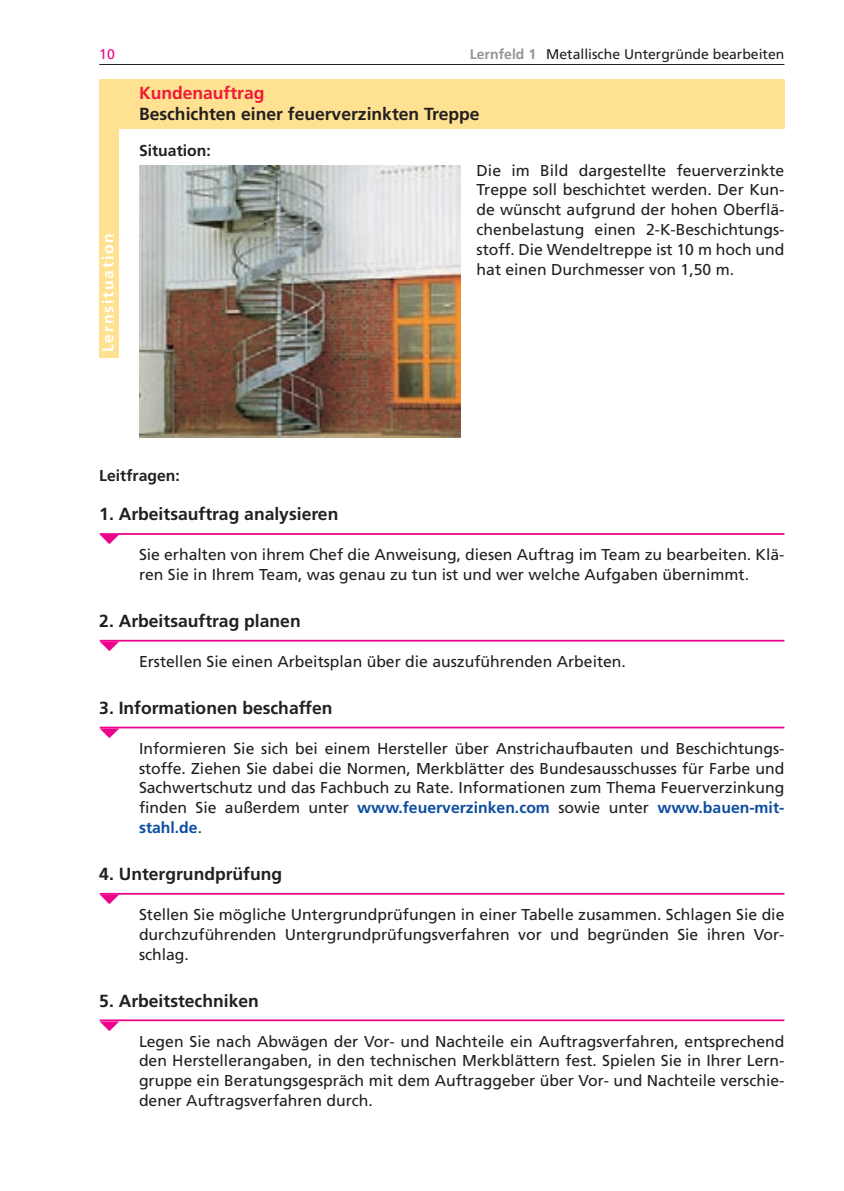
<style>
.page{position:relative;width:844px;height:1191px;background:#fff}
.page>*{position:absolute;margin:0;border:0;box-sizing:border-box;transform-origin:0 0}
.t1{font:700 17.5px "Frutiger";color:#231f20}
.t2{font:700 17.5px "Frutiger";color:#ed1a3a}
.t3{font:15.75px/19.8px "Frutiger";color:#231f20;text-align:justify}
.t4{font:700 15.75px "Frutiger";color:#231f20}
.t5{font:700 15.75px "Frutiger";letter-spacing:.11em;color:#fff}
.t6{font:14px "Frutiger";color:#231f20}
.t7{font:14px "Frutiger";color:#ed028c}
.s1{font-weight:700;color:#939598}
.s2{font-weight:700;color:#0d4da1}
</style>
<div class="page">
<hr style="left:100px;top:533px;width:684px;height:2px;background:#ed028c">
<hr style="left:100px;top:640px;width:684px;height:1px;background:#ed028c">
<hr style="left:100px;top:726px;width:684px;height:2px;background:#ed028c">
<hr style="left:100px;top:893px;width:684px;height:1px;background:#ed028c">
<hr style="left:100px;top:1019px;width:684px;height:2px;background:#ed028c">
<hr style="left:99px;top:64px;width:685px;height:1px;background:#231f20">
<div style="left:99px;top:79px;width:685px;height:50px;background:#ffe192"></div>
<div style="left:99px;top:129px;width:20px;height:228px;background:#ffe192"></div>
<img style="left:139px;top:165px;width:322px;height:273px">
<svg style="left:100px;top:641px;width:19px;height:1px"></svg>
<svg style="left:100px;top:728px;width:19px;height:1px"></svg>
<svg style="left:100px;top:894px;width:19px;height:1px"></svg>
<svg style="left:100px;top:1021px;width:19px;height:1px"></svg>
<p class="t7" style="left:99px;top:48px;width:17px">10</p>
<p class="t6" style="left:469px;top:48px;width:316px"><span class="s1">Lernfeld 1</span> Metallische Untergründe bearbeiten</p>
<p class="t2" style="left:139px;top:86px;width:127px">Kundenauftrag</p>
<p class="t1" style="left:139px;top:107px;width:342px">Beschichten einer feuerverzinkten Treppe</p>
<p class="t4" style="left:139px;top:144px;width:73px">Situation:</p>
<p class="t5" style="left:102px;top:352px;width:121px;rotate:-90deg">Lernsituation</p>
<p class="t3" style="left:476px;top:161px;width:309px">Die im Bild dargestellte feuerverzinkte Treppe soll beschichtet werden. Der Kun&shy;de wünscht aufgrund der hohen Oberflä&shy;chenbelastung einen 2-K-Beschichtungs&shy;stoff. Die Wendeltreppe ist 10 m hoch und hat einen Durchmesser von 1,50 m.</p>
<p class="t4" style="left:99px;top:469px;width:82px">Leitfragen:</p>
<p class="t1" style="left:99px;top:507px;width:240px">1. Arbeitsauftrag analysieren</p>
<p class="t3" style="left:139px;top:546px;width:646px">Sie erhalten von ihrem Chef die Anweisung, diesen Auftrag im Team zu bearbeiten. Klä&shy;ren Sie in Ihrem Team, was genau zu tun ist und wer welche Aufgaben übernimmt.</p>
<p class="t1" style="left:99px;top:614px;width:203px">2. Arbeitsauftrag planen</p>
<p class="t3" style="left:139px;top:652px;width:488px">Erstellen Sie einen Arbeitsplan über die auszuführenden Arbeiten.</p>
<p class="t1" style="left:99px;top:701px;width:235px">3. Informationen beschaffen</p>
<p class="t3" style="left:139px;top:739px;width:646px">Informieren Sie sich bei einem Hersteller über Anstrichaufbauten und Beschichtungs&shy;stoffe. Ziehen Sie dabei die Normen, Merkblätter des Bundesausschusses für Farbe und Sachwertschutz und das Fachbuch zu Rate. Informationen zum Thema Feuerverzinkung finden Sie außerdem unter <span class="s2">www.feuerverzinken.com</span> sowie unter <span class="s2">www.bauen-mit&shy;stahl.de</span>.</p>
<p class="t1" style="left:99px;top:867px;width:184px">4. Untergrundprüfung</p>
<p class="t3" style="left:139px;top:905px;width:646px">Stellen Sie mögliche Untergrundprüfungen in einer Tabelle zusammen. Schlagen Sie die durchzuführenden Untergrundprüfungsverfahren vor und begründen Sie ihren Vor&shy;schlag.</p>
<p class="t1" style="left:99px;top:993px;width:161px">5. Arbeitstechniken</p>
<p class="t3" style="left:139px;top:1032px;width:646px">Legen Sie nach Abwägen der Vor- und Nachteile ein Auftragsverfahren, entsprechend den Herstellerangaben, in den technischen Merkblättern fest. Spielen Sie in Ihrer Lern&shy;gruppe ein Beratungsgespräch mit dem Auftraggeber über Vor- und Nachteile verschie&shy;dener Auftragsverfahren durch.</p>
</div>
